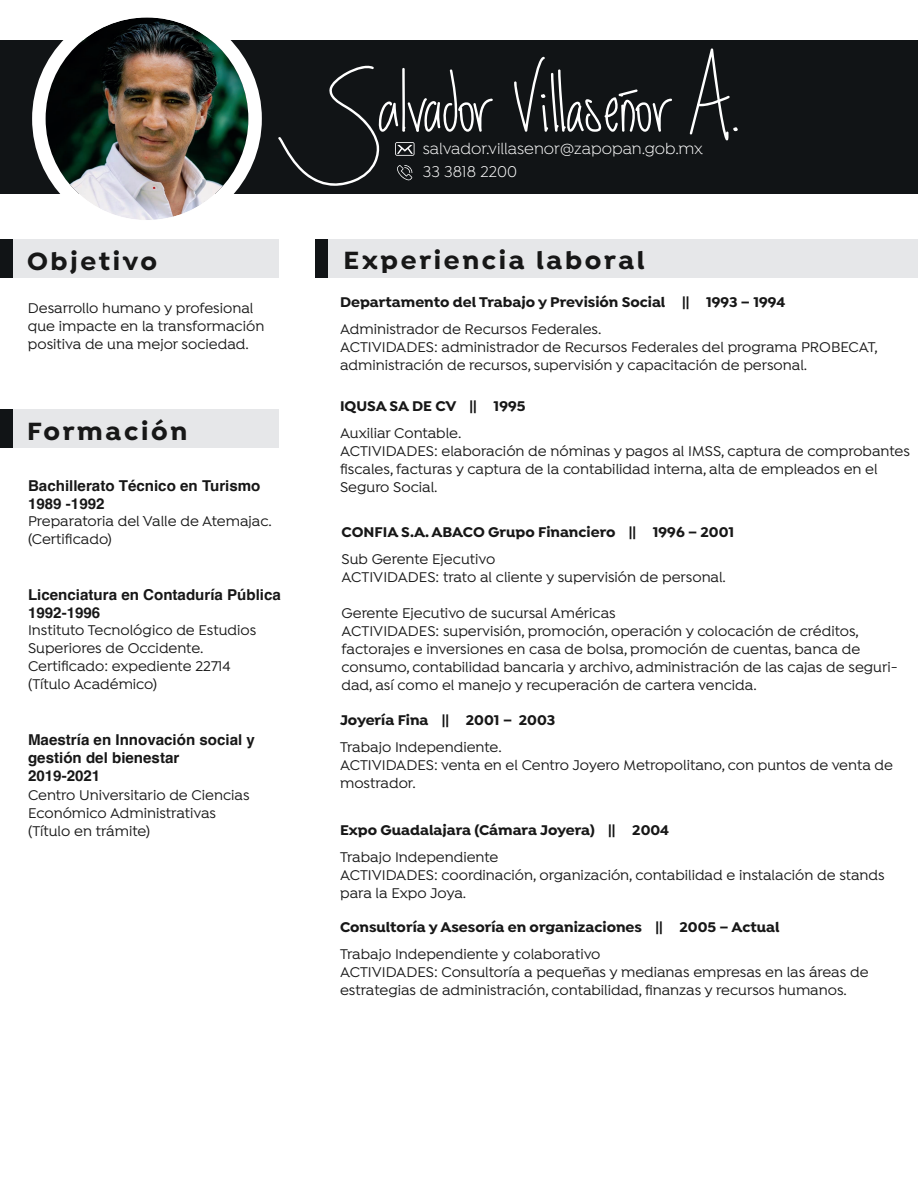
<style>
.page{position:relative;width:918px;height:1188px;background:#fff}
.page>*{position:absolute;margin:0;border:0;box-sizing:border-box;transform-origin:0 0}
.t1{font:700 26.55px "Isidora";letter-spacing:.1em;color:#171717}
.t2{font:16.5px "Isidora";color:#fff}
.t3{font:500 15px/18px "Isidora";color:#171717}
.t4{font:700 15px "Isidora";color:#171717}
.t5{font:700 15px/18px "Helvetica";color:#171717}
</style>
<div class="page">
<div style="left:0;top:239px;width:279px;height:39px;background:#e6e7e9"></div>
<div style="left:0;top:40px;width:918px;height:154px;background:#111416"></div>
<svg style="left:690px;top:48px;width:48px;height:92px"></svg>
<svg style="left:514px;top:57px;width:158px;height:75px"></svg>
<svg style="left:278px;top:65px;width:215px;height:121px"></svg>
<img style="left:32px;top:17px;width:230px;height:203px">
<div style="left:0;top:239px;width:13px;height:39px;background:#111416"></div>
<div style="left:0;top:410px;width:279px;height:38px;background:#e6e7e9"></div>
<div style="left:0;top:410px;width:13px;height:38px;background:#111416"></div>
<div style="left:315px;top:239px;width:603px;height:39px;background:#e6e7e9"></div>
<div style="left:315px;top:239px;width:13px;height:39px;background:#111416"></div>
<h1 class="t1" style="left:27px;top:245px;width:132px">Objetivo</h1>
<p class="t3" style="left:28px;top:300px;width:238px">Desarrollo humano y profesional que impacte en la transformación positiva de una mejor sociedad.</p>
<h1 class="t1" style="left:27px;top:415px;width:162px">Formación</h1>
<p class="t5" style="left:28px;top:478px;width:234px">Bachillerato Técnico en Turismo<br>1989 -1992</p>
<p class="t3" style="left:28px;top:513px;width:245px">Preparatoria del Valle de Atemajac. (Certificado)</p>
<p class="t5" style="left:28px;top:588px;width:254px">Licenciatura en Contaduría Pública<br>1992-1996</p>
<p class="t3" style="left:28px;top:622px;width:230px">Instituto Tecnológico de Estudios<br>Superiores de Occidente.<br>Certificado: expediente 22714 (Título Académico)</p>
<p class="t5" style="left:28px;top:733px;width:228px">Maestría en Innovación social y gestión del bienestar<br>2019-2021</p>
<p class="t3" style="left:28px;top:787px;width:223px">Centro Universitario de Ciencias<br>Económico Administrativas (Título en trámite)</p>
<p class="t2" style="left:423px;top:140px;width:282px">salvador.villasenor@zapopan.gob.mx</p>
<p class="t2" style="left:423px;top:163px;width:96px">33 3818 2200</p>
<h1 class="t1" style="left:344px;top:244px;width:303px">Experiencia laboral</h1>
<p class="t4" style="left:340px;top:293px;width:447px">Departamento del Trabajo y Previsión Social || 1993 – 1994</p>
<p class="t3" style="left:340px;top:321px;width:539px">Administrador de Recursos Federales.<br>ACTIVIDADES: administrador de Recursos Federales del programa PROBECAT, administración de recursos, supervisión y capacitación de personal.</p>
<p class="t4" style="left:340px;top:397px;width:187px">IQUSA SA DE CV || 1995</p>
<p class="t3" style="left:340px;top:425px;width:571px">Auxiliar Contable.<br>ACTIVIDADES: elaboración de nóminas y pagos al IMSS, captura de comprobantes fiscales, facturas y captura de la contabilidad interna, alta de empleados en el Seguro Social.</p>
<p class="t4" style="left:342px;top:523px;width:394px">CONFIA S.A. ABACO Grupo Financiero || 1996 – 2001</p>
<p class="t3" style="left:342px;top:551px;width:386px">Sub Gerente Ejecutivo<br>ACTIVIDADES: trato al cliente y supervisión de personal.</p>
<p class="t3" style="left:342px;top:605px;width:558px">Gerente Ejecutivo de sucursal Américas<br>ACTIVIDADES: supervisión, promoción, operación y colocación de créditos, factorajes e inversiones en casa de bolsa, promoción de cuentas, banca de consumo, contabilidad bancaria y archivo, administración de las cajas de seguri&shy;dad, así como el manejo y recuperación de cartera vencida.</p>
<p class="t4" style="left:340px;top:711px;width:217px">Joyería Fina || 2001 – 2003</p>
<p class="t3" style="left:340px;top:739px;width:554px">Trabajo Independiente.<br>ACTIVIDADES: venta en el Centro Joyero Metropolitano, con puntos de venta de mostrador.</p>
<p class="t4" style="left:340px;top:821px;width:331px">Expo Guadalajara (Cámara Joyera) || 2004</p>
<p class="t3" style="left:340px;top:849px;width:546px">Trabajo Independiente<br>ACTIVIDADES: coordinación, organización, contabilidad e instalación de stands para la Expo Joya.</p>
<p class="t4" style="left:340px;top:918px;width:441px">Consultoría y Asesoría en organizaciones || 2005 – Actual</p>
<p class="t3" style="left:340px;top:946px;width:530px">Trabajo Independiente y colaborativo<br>ACTIVIDADES: Consultoría a pequeñas y medianas empresas en las áreas de estrategias de administración, contabilidad, finanzas y recursos humanos.</p>
</div>
